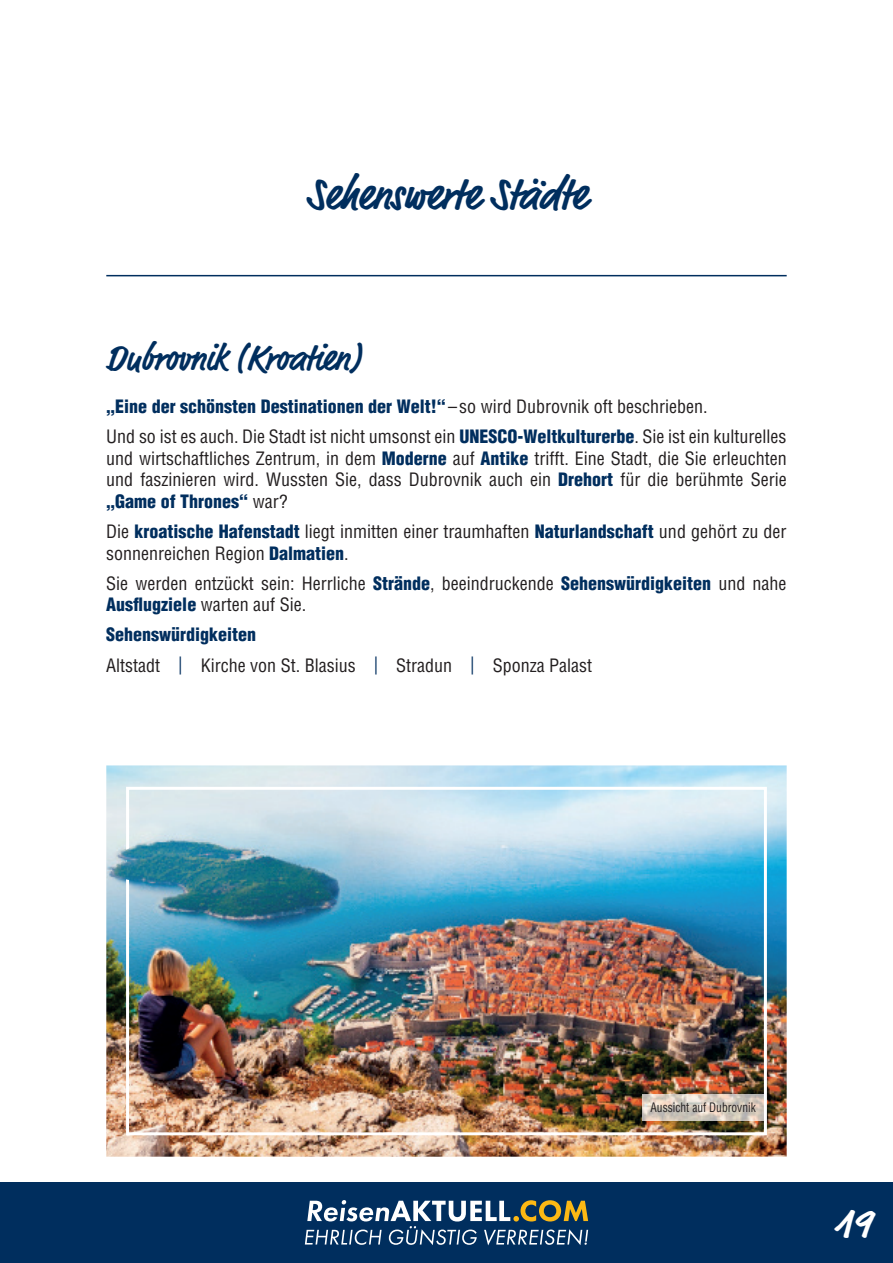
<style>
.page{position:relative;width:893px;height:1263px;background:#fff}
.page>*{position:absolute;margin:0;border:0;box-sizing:border-box;transform-origin:0 0}
.t1{font:700 45px "Market Pro";letter-spacing:-.005em;color:#002e5e;scale:.95 1}
.t2{font:700 42px "Market Pro";color:#fff}
.t3{font:700 37.5px "Market Pro";letter-spacing:-.005em;color:#002e5e;scale:.95 1}
.t4{font:condensed 18px/21.6px "Helvetica LT Std";color:#231f20}
.t5{font:condensed 12.75px "Helvetica LT Std";color:#231f20;scale:.9 1}
.s1{font-weight:900;color:#002e5e}
.s2{color:#002e5e}
</style>
<div class="page">
<hr style="left:106px;top:275px;width:681px;height:1px;background:#002e5e">
<div style="left:0;top:1182px;width:893px;height:81px;background:#002e5e"></div>
<svg style="left:305px;top:1200px;width:283px;height:45px"></svg>
<img style="left:106px;top:765px;width:681px;height:392px">
<img style="left:642px;top:1094px;width:121px;height:26px">
<div style="left:126px;top:787px;width:641px;height:348px;border:3px solid #fff"></div>
<img style="left:106px;top:843px;width:109px;height:42px">
<h1 class="t1" style="left:306px;top:163px;width:297px">Sehenswerte Städte</h1>
<h3 class="t3" style="left:106px;top:332px;width:270px">Dubrovnik (Kroatien)</h3>
<p class="t4" style="left:106px;top:391px;width:682px;line-height:30.2px"><span class="s1">„Eine der schönsten Destinationen der Welt!“</span> – so wird Dubrovnik oft beschrieben.<br>Und so ist es auch. Die Stadt ist nicht umsonst ein <span class="s1">UNESCO-Weltkulturerbe</span>. Sie ist ein kulturelles</p>
<p class="t4" style="left:106px;top:447px;width:682px;text-align:justify">und wirtschaftliches Zentrum, in dem <span class="s1">Moderne</span> auf <span class="s1">Antike</span> trifft. Eine Stadt, die Sie erleuchten und faszinieren wird. Wussten Sie, dass Dubrovnik auch ein <span class="s1">Drehort</span> für die berühmte Serie <span class="s1">„Game of Thrones“</span> war?</p>
<p class="t4" style="left:106px;top:521px;width:682px">Die <span class="s1">kroatische Hafenstadt</span> liegt inmitten einer traumhaften <span class="s1">Naturlandschaft</span> und gehört zu der sonnenreichen Region <span class="s1">Dalmatien</span>.</p>
<p class="t4" style="left:106px;top:572px;width:682px">Sie werden entzückt sein: Herrliche <span class="s1">Strände</span>, beeindruckende <span class="s1">Sehenswürdigkeiten</span> und nahe<br><span class="s1">Ausflugziele</span> warten auf Sie.</p>
<p class="t4" style="left:106px;top:620px;width:487px;line-height:30.2px"><span class="s1">Sehenswürdigkeiten<br></span>Altstadt <span class="s2">|</span> Kirche von St. Blasius <span class="s2">|</span> Stradun <span class="s2">|</span> Sponza Palast</p>
<p class="t5" style="left:651px;top:1099px;width:118px">Aussicht auf Dubrovnik</p>
<h2 class="t2" style="left:834px;top:1194px;width:39px">19</h2>
</div>
